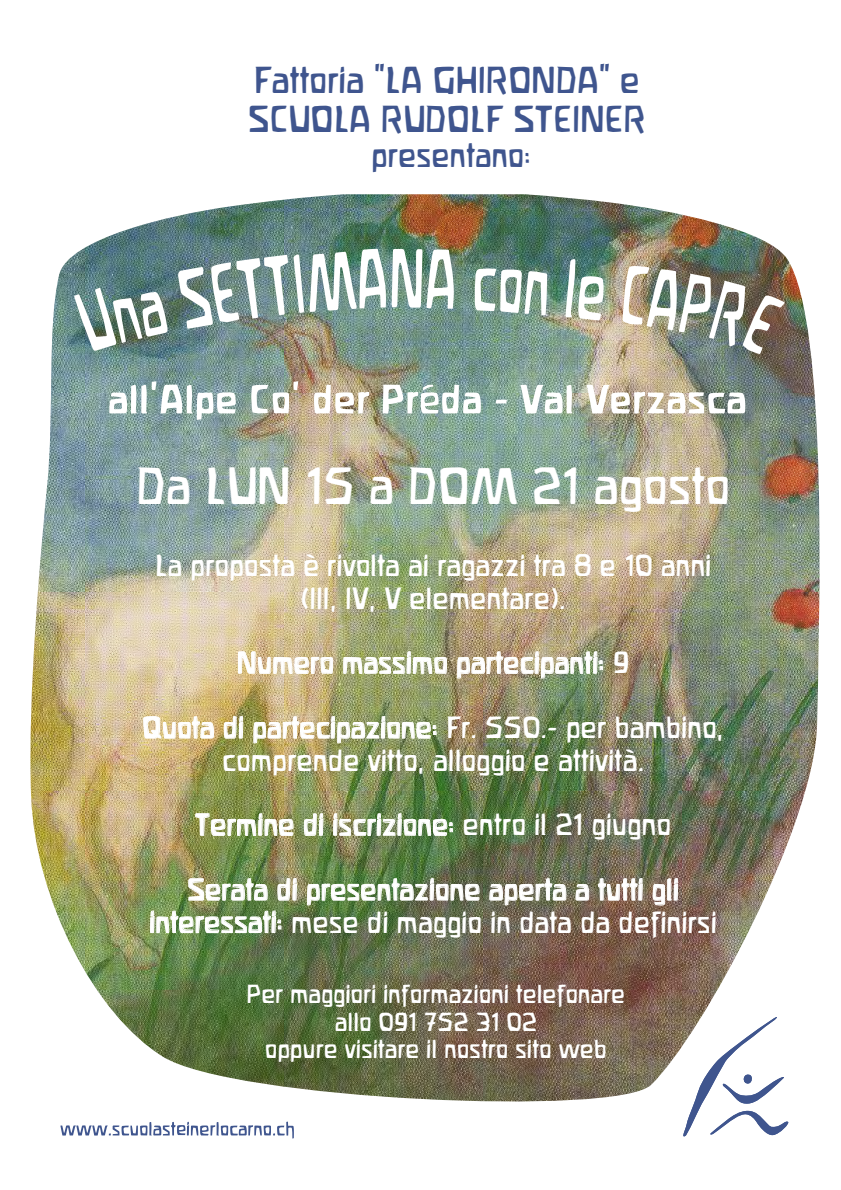
<style>
.page{position:relative;width:841px;height:1190px;background:#fff}
.page>*{position:absolute;margin:0;border:0;box-sizing:border-box;transform-origin:0 0}
.t1{font:46px "Waldorfschrift";color:#fff}
.t2{font:33px/39.6px "Waldorfschrift";color:#3f558e}
.t3{font:30px "Waldorfschrift";color:#3f558e}
.t4{font:27px/32.4px "Waldorfschrift";color:#fff;text-align:center}
.t5{font:23px/27.6px "Waldorfschrift";color:#fff;text-align:center}
</style>
<div class="page">
<svg style="left:60px;top:1122px;width:234px;height:17px"></svg>
<img style="left:30px;top:194px;width:790px;height:908px">
<svg style="left:109px;top:381px;width:127px;height:39px"></svg>
<svg style="left:251px;top:381px;width:47px;height:32px"></svg>
<svg style="left:314px;top:385px;width:55px;height:29px"></svg>
<svg style="left:383px;top:385px;width:98px;height:29px"></svg>
<svg style="left:496px;top:400px;width:11px;height:4px"></svg>
<svg style="left:521px;top:385px;width:51px;height:29px"></svg>
<img style="left:587px;top:385px;width:158px;height:29px">
<svg style="left:74px;top:288px;width:94px;height:63px"></svg>
<svg style="left:178px;top:255px;width:110px;height:74px"></svg>
<svg style="left:294px;top:254px;width:10px;height:59px"></svg>
<svg style="left:310px;top:249px;width:76px;height:63px"></svg>
<svg style="left:392px;top:249px;width:62px;height:60px"></svg>
<svg style="left:475px;top:268px;width:72px;height:47px"></svg>
<img style="left:565px;top:259px;width:39px;height:62px">
<img style="left:623px;top:266px;width:162px;height:88px">
<img style="left:652px;top:761px;width:138px;height:376px">
<img style="left:138px;top:540px;width:505px;height:549px">
<p class="t2" style="left:248px;top:60px;width:399px">Fattoria “LA GHIRONDA” e<br>SCUOLA RUDOLF STEINER</p>
<p class="t3" style="left:371px;top:138px;width:162px">presentano:</p>
<h1 class="t1" style="left:136px;top:459px;width:595px">Da LUN 15 a DOM 21 agosto</h1>
<p class="t4" style="left:155px;top:549px;width:558px">La proposta è rivolta ai ragazzi tra 8 e 10 anni (III, IV, V elementare).</p>
<p class="t4" style="left:237px;top:647px;width:394px">Numero massimo partecipanti: 9</p>
<p class="t4" style="left:142px;top:711px;width:584px">Quota di partecipazione: Fr. 550.- per bambino, comprende vitto, alloggio e attività.</p>
<p class="t4" style="left:195px;top:809px;width:478px">Termine di iscrizione: entro il 21 giugno</p>
<p class="t4" style="left:149px;top:873px;width:569px">Serata di presentazione aperta a tutti gli interessati: mese di maggio in data da definirsi</p>
<p class="t5" style="left:247px;top:980px;width:380px">Per maggiori informazioni telefonare allo 091 752 31 02<br>oppure visitare il nostro sito web</p>
</div>
